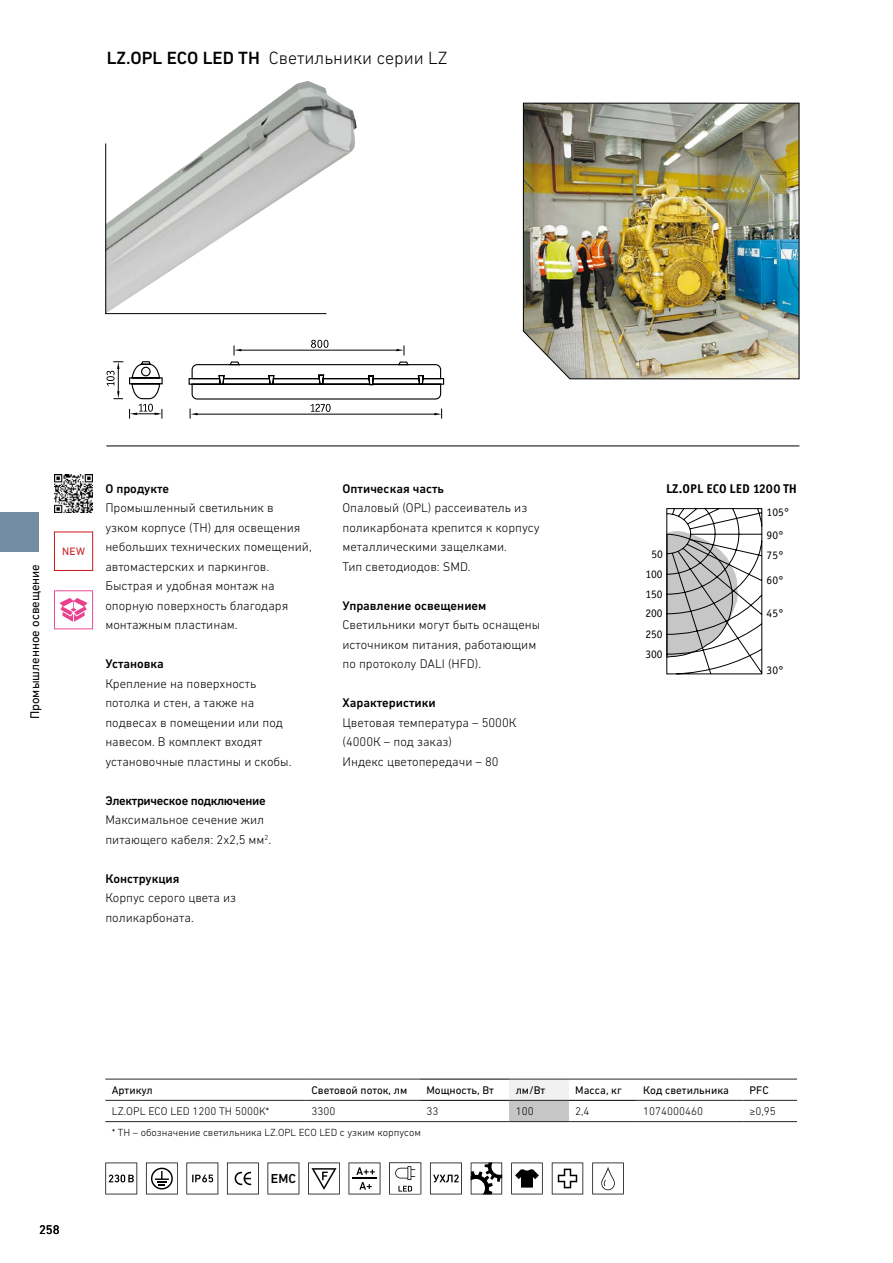
<style>
.page{position:relative;width:893px;height:1263px;background:#fff}
.page>*{position:absolute;margin:0;border:0;box-sizing:border-box;transform-origin:0 0}
.t1{font:300 18px "DIN Next W1 G";color:#000}
.t2{font:500 13.2px "DIN Next W1 G";color:#000}
.t3{font:13.05px "Officina Sans Bold C";color:#000}
.t4{font:300 12.75px/19.5px "DIN Next W1 G";color:#000}
.t5{font:500 12.75px "DIN Next W1 G";color:#000}
.t6{font:12.75px "DIN Next W1 G";color:#000}
.t7{font:500 12.75px "DIN Next W1 G";letter-spacing:-.025em;color:#000}
.t8{font:12.75px "Officina Sans Bold C";color:#000}
.t9{font:11.55px/19.4px "Officina Sans Book C";color:#000}
.t10{font:11.25px "DIN Next W1 G";color:#000}
.t11{font:300 11.25px "DIN Next W1 G";color:#000}
.t12{font:10.95px "DIN Next W1 G";color:#cd1619}
.t13{font:300 10.5px "DIN Next W1 G";color:#000}
.s1{font-weight:500}
</style>
<div class="page">
<hr style="left:106px;top:446px;width:693px;height:1px;background:#000">
<img style="left:523px;top:102px;width:277px;height:278px">
<div style="left:0;top:512px;width:39px;height:39px;background:#738ba3"></div>
<div style="left:509px;top:1079px;width:60px;height:21px;background:#f1f1f1"></div>
<div style="left:509px;top:1100px;width:60px;height:21px;background:#c6c6c6"></div>
<hr style="left:420px;top:1100px;width:89px;height:1px;background:#000">
<hr style="left:569px;top:1100px;width:68px;height:1px;background:#000">
<hr style="left:420px;top:1079px;width:89px;height:1px;background:#000">
<hr style="left:105px;top:1121px;width:200px;height:1px;background:#252829">
<hr style="left:305px;top:1121px;width:115px;height:1px;background:#252829">
<hr style="left:420px;top:1121px;width:89px;height:1px;background:#252829">
<hr style="left:509px;top:1121px;width:60px;height:1px;background:#252829">
<hr style="left:569px;top:1121px;width:68px;height:1px;background:#252829">
<hr style="left:637px;top:1121px;width:106px;height:1px;background:#252829">
<hr style="left:743px;top:1121px;width:54px;height:1px;background:#252829">
<hr style="left:105px;top:1079px;width:200px;height:1px;background:#252829">
<hr style="left:305px;top:1079px;width:115px;height:1px;background:#252829">
<hr style="left:509px;top:1079px;width:60px;height:1px;background:#252829">
<hr style="left:569px;top:1079px;width:68px;height:1px;background:#252829">
<hr style="left:637px;top:1079px;width:106px;height:1px;background:#252829">
<hr style="left:743px;top:1079px;width:54px;height:1px;background:#252829">
<hr style="left:305px;top:1100px;width:115px;height:1px;background:#252829">
<hr style="left:509px;top:1100px;width:60px;height:1px;background:#252829">
<hr style="left:637px;top:1100px;width:106px;height:1px;background:#252829">
<hr style="left:743px;top:1100px;width:54px;height:1px;background:#252829">
<hr style="left:105px;top:1100px;width:200px;height:1px;background:#252829">
<svg style="left:105px;top:1162px;width:32px;height:32px"></svg>
<svg style="left:146px;top:1162px;width:32px;height:32px"></svg>
<svg style="left:186px;top:1162px;width:32px;height:32px"></svg>
<svg style="left:227px;top:1162px;width:32px;height:32px"></svg>
<svg style="left:267px;top:1162px;width:32px;height:32px"></svg>
<svg style="left:308px;top:1162px;width:32px;height:32px"></svg>
<svg style="left:349px;top:1162px;width:31px;height:32px"></svg>
<svg style="left:389px;top:1162px;width:32px;height:32px"></svg>
<svg style="left:430px;top:1162px;width:32px;height:32px"></svg>
<svg style="left:471px;top:1162px;width:31px;height:32px"></svg>
<svg style="left:511px;top:1162px;width:32px;height:32px"></svg>
<svg style="left:552px;top:1162px;width:31px;height:32px"></svg>
<svg style="left:592px;top:1162px;width:32px;height:32px"></svg>
<hr style="left:239px;top:350px;width:159px;height:1px;background:#000">
<svg style="left:396px;top:345px;width:9px;height:10px"></svg>
<svg style="left:234px;top:345px;width:7px;height:10px"></svg>
<svg style="left:107px;top:361px;width:338px;height:58px"></svg>
<svg style="left:311px;top:340px;width:17px;height:8px"></svg>
<img style="left:216px;top:81px;width:141px;height:87px">
<svg style="left:105px;top:143px;width:222px;height:171px"></svg>
<svg style="left:54px;top:531px;width:39px;height:40px"></svg>
<img style="left:54px;top:474px;width:39px;height:38px">
<svg style="left:666px;top:508px;width:96px;height:166px"></svg>
<svg style="left:54px;top:590px;width:39px;height:39px"></svg>
<h1 class="t1" style="left:107px;top:47px;width:342px"><span class="s1">LZ.OPL ECO LED TH</span> Светильники серии LZ</h1>
<p class="t6" style="left:27px;top:719px;width:157px;rotate:-90deg">Промышленное освещение</p>
<p class="t12" style="left:62px;top:545px;width:24px">NEW</p>
<p class="t5" style="left:105px;top:481px;width:65px">О продукте</p>
<p class="t4" style="left:105px;top:498px;width:208px">Промышленный светильник в<br>узком корпусе (TH) для освещения небольших технических помещений, автомастерских и паркингов.<br>Быстрая и удобная монтаж на опорную поверхность благодаря монтажным пластинам.</p>
<p class="t5" style="left:105px;top:657px;width:60px">Установка</p>
<p class="t4" style="left:105px;top:674px;width:188px">Крепление на поверхность потолка и стен, а также на подвесах в помещении или под навесом. В комплект входят установочные пластины и скобы.</p>
<p class="t7" style="left:105px;top:793px;width:162px">Электрическое подключение</p>
<p class="t4" style="left:105px;top:810px;width:168px">Максимальное сечение жил питающего кабеля: 2х2,5 мм<sup>2</sup>.</p>
<p class="t5" style="left:105px;top:871px;width:76px">Конструкция</p>
<p class="t4" style="left:105px;top:888px;width:132px">Корпус серого цвета из поликарбоната.</p>
<p class="t5" style="left:343px;top:481px;width:103px">Оптическая часть</p>
<p class="t4" style="left:343px;top:498px;width:199px">Опаловый (OPL) рассеиватель из поликарбоната крепится к корпусу металлическими защелками.<br>Тип светодиодов: SMD.</p>
<p class="t5" style="left:343px;top:598px;width:145px">Управление освещением</p>
<p class="t4" style="left:343px;top:615px;width:199px">Светильники могут быть оснащены источником питания, работающим по протоколу DALI (HFD).</p>
<p class="t5" style="left:343px;top:696px;width:95px">Характеристики</p>
<p class="t4" style="left:343px;top:713px;width:175px">Цветовая температура – 5000К (4000К – под заказ)<br>Индекс цветопередачи – 80</p>
<p class="t3" style="left:666px;top:481px;width:124px">LZ M UNI LED 1200 TH</p>
<p class="t8" style="left:666px;top:481px;width:132px">LZ.OPL ECO LED 1200 TH</p>
<p class="t9" style="left:651px;top:544px;width:13px">50</p>
<p class="t9" style="left:645px;top:585px;width:19px">150<br>200</p>
<p class="t9" style="left:645px;top:625px;width:19px">250<br>300</p>
<p class="t9" style="left:645px;top:565px;width:19px">100</p>
<p class="t9" style="left:767px;top:501px;width:25px;line-height:22.6px">105°<br>90°</p>
<p class="t9" style="left:767px;top:543px;width:19px;line-height:25px">75°<br>60°</p>
<p class="t9" style="left:767px;top:604px;width:19px">45°</p>
<p class="t9" style="left:767px;top:661px;width:19px">30°</p>
<p class="t6" style="left:39px;top:1222px;width:22px">258</p>
<p class="t10" style="left:112px;top:1083px;width:43px">Артикул</p>
<p class="t10" style="left:312px;top:1083px;width:97px">Световой поток, лм</p>
<p class="t10" style="left:426px;top:1083px;width:69px">Мощность, Вт</p>
<p class="t10" style="left:516px;top:1083px;width:31px">лм/Вт</p>
<p class="t10" style="left:575px;top:1083px;width:48px">Масса, кг</p>
<p class="t10" style="left:643px;top:1083px;width:87px">Код светильника</p>
<p class="t10" style="left:750px;top:1083px;width:21px">PFC</p>
<p class="t11" style="left:112px;top:1105px;width:159px">LZ.OPL ECO LED 1200 TH 5000K*</p>
<p class="t11" style="left:312px;top:1105px;width:25px">3300</p>
<p class="t11" style="left:426px;top:1105px;width:13px">33</p>
<p class="t11" style="left:516px;top:1105px;width:19px">100</p>
<p class="t11" style="left:575px;top:1105px;width:16px">2,4</p>
<p class="t11" style="left:643px;top:1105px;width:61px">1074000460</p>
<p class="t11" style="left:750px;top:1105px;width:28px">≥0,95</p>
<p class="t13" style="left:112px;top:1126px;width:311px">* TH – обозначение светильника LZ.OPL ECO LED c узким корпусом</p>
<p class="t2" style="left:271px;top:1170px;width:27px">EMC</p>
</div>
